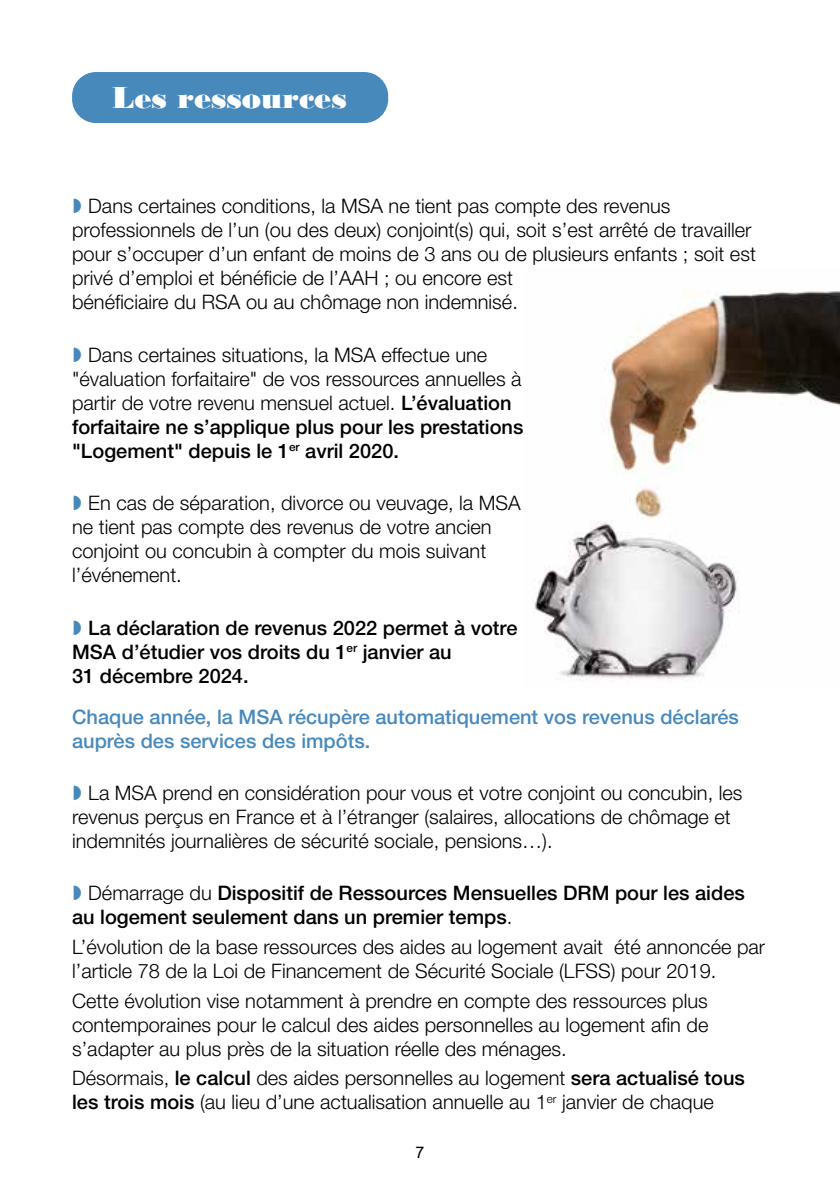
<style>
.page{position:relative;width:840px;height:1191px;background:#fff}
.page>*{position:absolute;margin:0;border:0;box-sizing:border-box;transform-origin:0 0}
.t1{font:32px "Bodoni MT Black";color:#fff}
.t2{font:300 20px/24px "Helvetica Neue LT Std";color:#000}
.t3{font:500 20px/24px "Helvetica Neue LT Std";color:#000}
.t4{font:500 20px/24px "Helvetica Neue LT Std";color:#4889bb}
.t5{font:16px "Arial";color:#000}
.s1{font-weight:500}
.s2{font-weight:300}
</style>
<div class="page">
<div style="left:72px;top:72px;width:316px;height:51px;background:#4889bb;border-radius:24px"></div>
<img style="left:534px;top:290px;width:305px;height:392px">
<h1 class="t1" style="left:112px;top:79px;width:236px">Les ressources</h1>
<p class="t2" style="left:72px;top:194px;width:685px;text-indent:16px">Dans certaines conditions, la MSA ne tient pas compte des revenus professionnels de l’un (ou des deux) conjoint(s) qui, soit s’est arrêté de travailler pour s’occuper d’un enfant de moins de 3 ans ou de plusieurs enfants ; soit est privé d’emploi et bénéficie de l’AAH ; ou encore est<br>bénéficiaire du RSA ou au chômage non indemnisé.</p>
<p class="t2" style="left:72px;top:342px;width:452px;text-indent:16px">Dans certaines situations, la MSA effectue une "évaluation forfaitaire" de vos ressources annuelles à partir de votre revenu mensuel actuel. <span class="s1">L’évaluation forfaitaire ne s’applique plus pour les prestations "Logement" depuis le 1</span><sup>er</sup> <span class="s1">avril 2020.</span></p>
<p class="t2" style="left:72px;top:490px;width:450px;text-indent:16px">En cas de séparation, divorce ou veuvage, la MSA ne tient pas compte des revenus de votre ancien conjoint ou concubin à compter du mois suivant l’événement.</p>
<p class="t3" style="left:72px;top:615px;width:446px;text-indent:16px">La déclaration de revenus 2022 permet à votre<br>MSA d’étudier vos droits du 1<sup>er</sup> janvier au<br>31 décembre 2024.</p>
<p class="t4" style="left:72px;top:704px;width:668px">Chaque année, la MSA récupère automatiquement vos revenus déclarés auprès des services des impôts.</p>
<p class="t2" style="left:72px;top:780px;width:671px;text-indent:16px">La MSA prend en considération pour vous et votre conjoint ou concubin, les revenus perçus en France et à l’étranger (salaires, allocations de chômage et indemnités journalières de sécurité sociale, pensions…).</p>
<p class="t3" style="left:72px;top:881px;width:674px;text-indent:16px"><span class="s2">Démarrage du</span> Dispositif de Ressources Mensuelles DRM pour les aides au logement seulement dans un premier temps<span class="s2">.</span></p>
<p class="t2" style="left:72px;top:934px;width:694px">L’évolution de la base ressources des aides au logement avait été annoncée par l’article 78 de la Loi de Financement de Sécurité Sociale (LFSS) pour 2019.</p>
<p class="t2" style="left:72px;top:988px;width:637px;text-align:justify">Cette évolution vise notamment à prendre en compte des ressources plus contemporaines pour le calcul des aides personnelles au logement afin de s’adapter au plus près de la situation réelle des ménages.</p>
<p class="t2" style="left:72px;top:1065px;width:674px">Désormais, <span class="s1">le calcul</span> des aides personnelles au logement <span class="s1">sera actualisé tous les trois mois</span> (au lieu d’une actualisation annuelle au 1<sup>er</sup> janvier de chaque</p>
<p class="t5" style="left:415px;top:1141px;width:10px">7</p>
</div>
